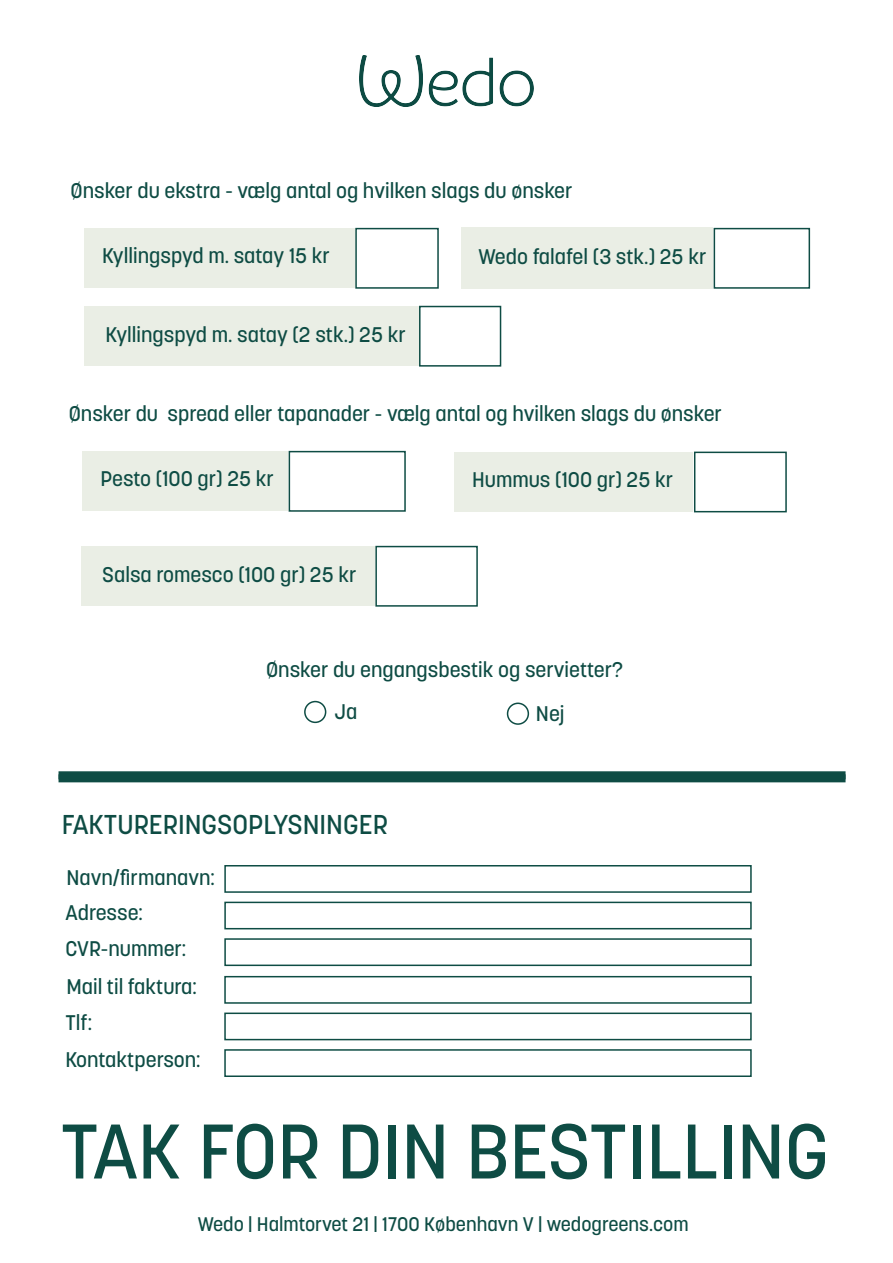
<style>
.page{position:relative;width:893px;height:1263px;background:#fff}
.page>*{position:absolute;margin:0;border:0;box-sizing:border-box;transform-origin:0 0}
.t1{font:500 76.5px "Korolev";color:#0e4c44}
.t2{font:500 27px "Korolev";color:#0e4c44}
.t3{font:500 21px/35.5px "Korolev";color:#0e4c44}
.t4{font:500 19.5px "Korolev";color:#0e4c44}
</style>
<div class="page">
<div style="left:224px;top:865px;width:528px;height:28px;border:2px solid #0e4c44"></div>
<div style="left:224px;top:902px;width:528px;height:27px;border:2px solid #0e4c44"></div>
<div style="left:224px;top:938px;width:528px;height:28px;border:2px solid #0e4c44"></div>
<div style="left:224px;top:976px;width:528px;height:28px;border:2px solid #0e4c44"></div>
<div style="left:224px;top:1012px;width:528px;height:28px;border:2px solid #0e4c44"></div>
<div style="left:224px;top:1049px;width:528px;height:28px;border:2px solid #0e4c44"></div>
<div style="left:59px;top:774px;width:786px;height:8px;background:#0e4c44"></div>
<img style="left:359px;top:55px;width:175px;height:52px">
<div style="left:59px;top:771px;width:786px;height:8px;background:#0e4c44;border:2px solid #0e4c44"></div>
<div style="left:355px;top:228px;width:84px;height:61px;border:2px solid #0e4c44"></div>
<div style="left:84px;top:229px;width:271px;height:59px;background:#eaeee5"></div>
<div style="left:714px;top:228px;width:96px;height:61px;border:2px solid #0e4c44"></div>
<div style="left:462px;top:227px;width:251px;height:62px;background:#eaeee5"></div>
<div style="left:304px;top:701px;width:22px;height:22px;border:2px solid #0e4c44;border-radius:50%"></div>
<div style="left:507px;top:702px;width:22px;height:23px;border:2px solid #0e4c44;border-radius:50%"></div>
<div style="left:289px;top:451px;width:117px;height:61px;border:2px solid #0e4c44"></div>
<div style="left:83px;top:452px;width:205px;height:59px;background:#eaeee5"></div>
<div style="left:375px;top:546px;width:103px;height:61px;border:2px solid #0e4c44"></div>
<div style="left:81px;top:547px;width:294px;height:59px;background:#eaeee5"></div>
<div style="left:694px;top:452px;width:93px;height:60px;border:2px solid #0e4c44"></div>
<div style="left:454px;top:452px;width:239px;height:60px;background:#eaeee5"></div>
<div style="left:419px;top:306px;width:82px;height:61px;border:2px solid #0e4c44"></div>
<div style="left:84px;top:306px;width:335px;height:60px;background:#eaeee5"></div>
<p class="t3" style="left:70px;top:173px;width:503px">Ønsker du ekstra - vælg antal og hvilken slags du ønsker</p>
<p class="t3" style="left:102px;top:238px;width:229px">Kyllingspyd m. satay 15 kr</p>
<p class="t3" style="left:479px;top:239px;width:229px">Wedo falafel (3 stk.) 25 kr</p>
<p class="t3" style="left:105px;top:317px;width:302px">Kyllingspyd m. satay (2 stk.) 25 kr</p>
<p class="t3" style="left:69px;top:396px;width:655px">Ønsker du spread eller tapanader - vælg antal og hvilken slags du ønsker</p>
<p class="t3" style="left:100px;top:461px;width:175px">Pesto (100 gr) 25 kr</p>
<p class="t3" style="left:102px;top:557px;width:256px">Salsa romesco (100 gr) 25 kr</p>
<p class="t3" style="left:472px;top:461px;width:203px">Hummus (100 gr) 25 kr</p>
<p class="t3" style="left:334px;top:648px;width:290px;line-height:42.5px;text-indent:-68px">Ønsker du engangsbestik og servietter?<br>Ja</p>
<p class="t3" style="left:536px;top:696px;width:30px">Nej</p>
<p class="t2" style="left:62px;top:807px;width:328px">FAKTURERINGSOPLYSNINGER</p>
<p class="t3" style="left:65px;top:859px;width:151px">Navn/firmanavn:<br>Adresse:<br>CVR-nummer:</p>
<p class="t3" style="left:65px;top:968px;width:137px;line-height:36.3px">Mail til faktura:<br>Tlf:<br>Kontaktperson:</p>
<h1 class="t1" style="left:61px;top:1103px;width:770px">TAK FOR DIN BESTILLING</h1>
<p class="t4" style="left:198px;top:1212px;width:492px">Wedo | Halmtorvet 21 | 1700 København V | wedogreens.com</p>
</div>
